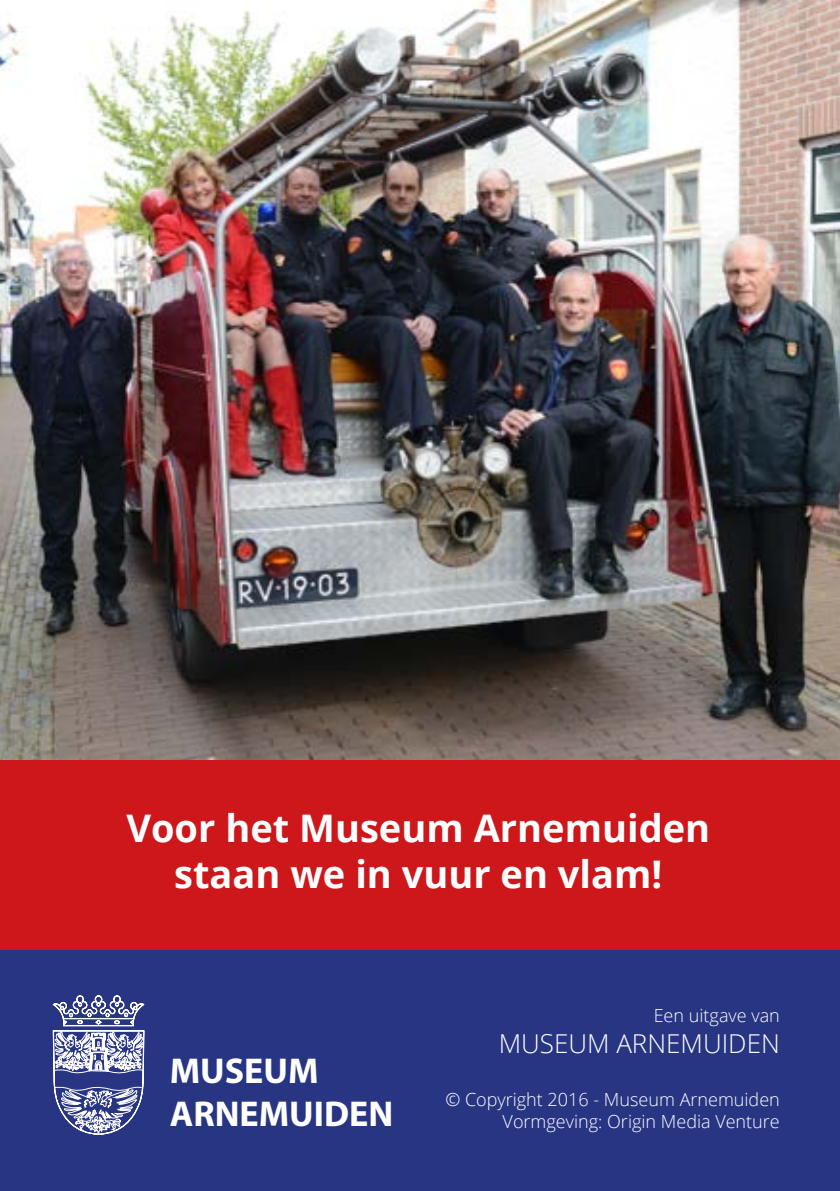
<style>
.page{position:relative;width:840px;height:1191px;background:#fff}
.page>*{position:absolute;margin:0;border:0;box-sizing:border-box;transform-origin:0 0}
.t1{font:700 38px/45.6px "Open Sans";color:#fff;text-align:center}
.t2{font:700 36px/43.2px "Myriad Pro";color:#fff}
.t3{font:300 26px "Open Sans";color:#fff}
.t4{font:300 18px/21.6px "Open Sans";color:#fff;text-align:right}
</style>
<div class="page">
<img style="left:0;top:0;width:839px;height:760px">
<div style="left:0;top:760px;width:839px;height:191px;background:#cd171a"></div>
<div style="left:0;top:950px;width:839px;height:241px;background:#283583"></div>
<svg style="left:52px;top:995px;width:93px;height:140px"></svg>
<h1 class="t1" style="left:126px;top:804px;width:585px">Voor het Museum Arnemuiden staan we in vuur en vlam!</h1>
<h2 class="t2" style="left:170px;top:1048px;width:225px">MUSEUM<br>ARNEMUIDEN</h2>
<p class="t4" style="left:653px;top:1004px;width:128px">Een uitgave van</p>
<h3 class="t3" style="left:498px;top:1025px;width:282px">MUSEUM ARNEMUIDEN</h3>
<p class="t4" style="left:445px;top:1088px;width:336px">© Copyright 2016 - Museum Arnemuiden<br>Vormgeving: Origin Media Venture</p>
</div>
